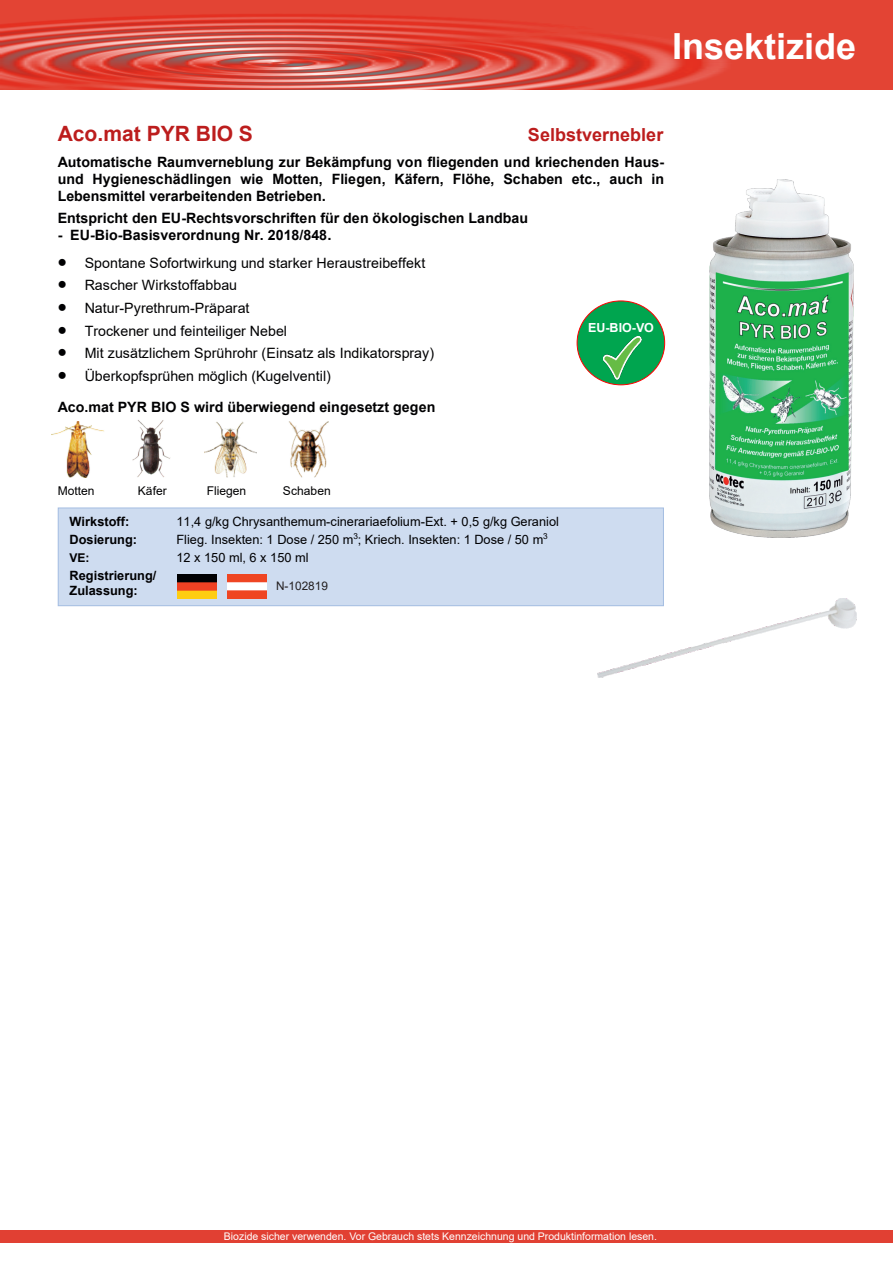
<style>
.page{position:relative;width:893px;height:1263px;background:#fff}
.page>*{position:absolute;margin:0;border:0;box-sizing:border-box;transform-origin:0 0}
.t1{font:700 36px "Arial";color:#fff}
.t2{font:700 21px "Arial";color:#bc1d1d}
.t3{font:700 18px "Arial";color:#bc1d1d}
.t4{font:700 14.25px/16.8px "Arial";color:#000002;text-align:justify}
.t5{font:14.25px "Arial";color:#000002}
.t6{font:12.75px "Arial";color:#000002}
.t7{font:700 12.75px/14.5px "Arial";color:#000002}
.t8{font:700 12.45px "Arial";color:#fff}
.t9{font:12px "Arial";color:#000002}
.t10{font:700 12px "Arial";color:#000002}
.t11{font:11.85px "Arial";color:#231f20}
.t12{font:10.5px "Arial";color:#fff}
.s1{font-size:15px}
.s2{font-weight:400}
</style>
<div class="page">
<div style="left:58px;top:508px;width:605px;height:98px;background:#cedcf0"></div>
<div style="left:58px;top:508px;width:606px;height:98px;border:1px solid #a5bee2"></div>
<img style="left:597px;top:598px;width:260px;height:79px">
<svg style="left:0;top:0;width:893px;height:89px;background:#dd4c3f"></svg>
<div style="left:0;top:1230px;width:893px;height:12px;background:#e14033"></div>
<div style="left:577px;top:300px;width:88px;height:85px;background:#00a54f;border:1px solid #f00;border-radius:50%"></div>
<img style="left:603px;top:337px;width:39px;height:43px">
<img style="left:178px;top:574px;width:39px;height:24px">
<img style="left:227px;top:574px;width:39px;height:24px">
<img style="left:289px;top:421px;width:40px;height:56px">
<img style="left:204px;top:421px;width:53px;height:57px">
<img style="left:51px;top:421px;width:53px;height:56px">
<img style="left:133px;top:420px;width:38px;height:58px">
<img style="left:709px;top:179px;width:144px;height:359px">
<h1 class="t1" style="left:672px;top:21px;width:186px">Insektizide</h1>
<h2 class="t2" style="left:58px;top:118px;width:197px">Aco.mat PYR BIO S</h2>
<p class="t3" style="left:528px;top:122px;width:137px">Selbstvernebler</p>
<p class="t4" style="left:58px;top:154px;width:608px">Automatische Raumverneblung zur Bekämpfung von fliegenden und kriechenden Haus&shy;und Hygieneschädlingen wie Motten, Fliegen, Käfern, Flöhe, Schaben etc., auch in Lebensmittel verarbeitenden Betrieben<span class="s1">.</span></p>
<p class="t4" style="left:58px;top:210px;width:472px">Entspricht den EU-Rechtsvorschriften für den ökologischen Landbau</p>
<p class="t4" style="left:58px;top:227px;width:276px">- EU-Bio-Basisverordnung Nr. 2018/848<span class="s1">.</span></p>
<p class="t5" style="left:58px;top:253px;width:369px">• Spontane Sofortwirkung und starker Heraustreibeffekt</p>
<p class="t5" style="left:58px;top:276px;width:181px">• Rascher Wirkstoffabbau</p>
<p class="t5" style="left:58px;top:298px;width:193px">• Natur-Pyrethrum-Präparat</p>
<p class="t5" style="left:58px;top:321px;width:231px">• Trockener und feinteiliger Nebel</p>
<p class="t5" style="left:58px;top:344px;width:378px">• Mit zusätzlichem Sprührohr (Einsatz als Indikatorspray)</p>
<p class="t4" style="left:58px;top:360px;width:379px;line-height:31.2px">• <span class="s2">Überkopfsprühen möglich (Kugelventil)<br></span>Aco.mat PYR BIO S wird überwiegend eingesetzt gegen</p>
<p class="t8" style="left:588px;top:319px;width:67px">EU-BIO-VO</p>
<p class="t9" style="left:58px;top:483px;width:38px">Motten</p>
<p class="t9" style="left:138px;top:483px;width:30px">Käfer</p>
<p class="t9" style="left:207px;top:483px;width:41px">Fliegen</p>
<p class="t9" style="left:283px;top:483px;width:49px">Schaben</p>
<p class="t7" style="left:70px;top:514px;width:61px">Wirkstoff:</p>
<p class="t6" style="left:176px;top:512px;width:384px">11,4 g/kg Chrysanthemum-cinerariaefolium-Ext. + 0,5 g/kg Geraniol</p>
<p class="t7" style="left:70px;top:532px;width:69px">Dosierung:</p>
<p class="t6" style="left:176px;top:530px;width:373px">Flieg. Insekten: 1 Dose / 250 m<sup>3</sup>; Kriech. Insekten: 1 Dose / 50 m<sup>3</sup></p>
<p class="t10" style="left:70px;top:549px;width:22px">VE:</p>
<p class="t6" style="left:176px;top:548px;width:134px">12 x 150 ml, 6 x 150 ml</p>
<p class="t7" style="left:70px;top:568px;width:88px">Registrierung/<br>Zulassung:</p>
<p class="t11" style="left:276px;top:578px;width:53px">N-102819</p>
<p class="t12" style="left:224px;top:1229px;width:435px">Biozide sicher verwenden. Vor Gebrauch stets Kennzeichnung und Produktinformation lesen.</p>
</div>
